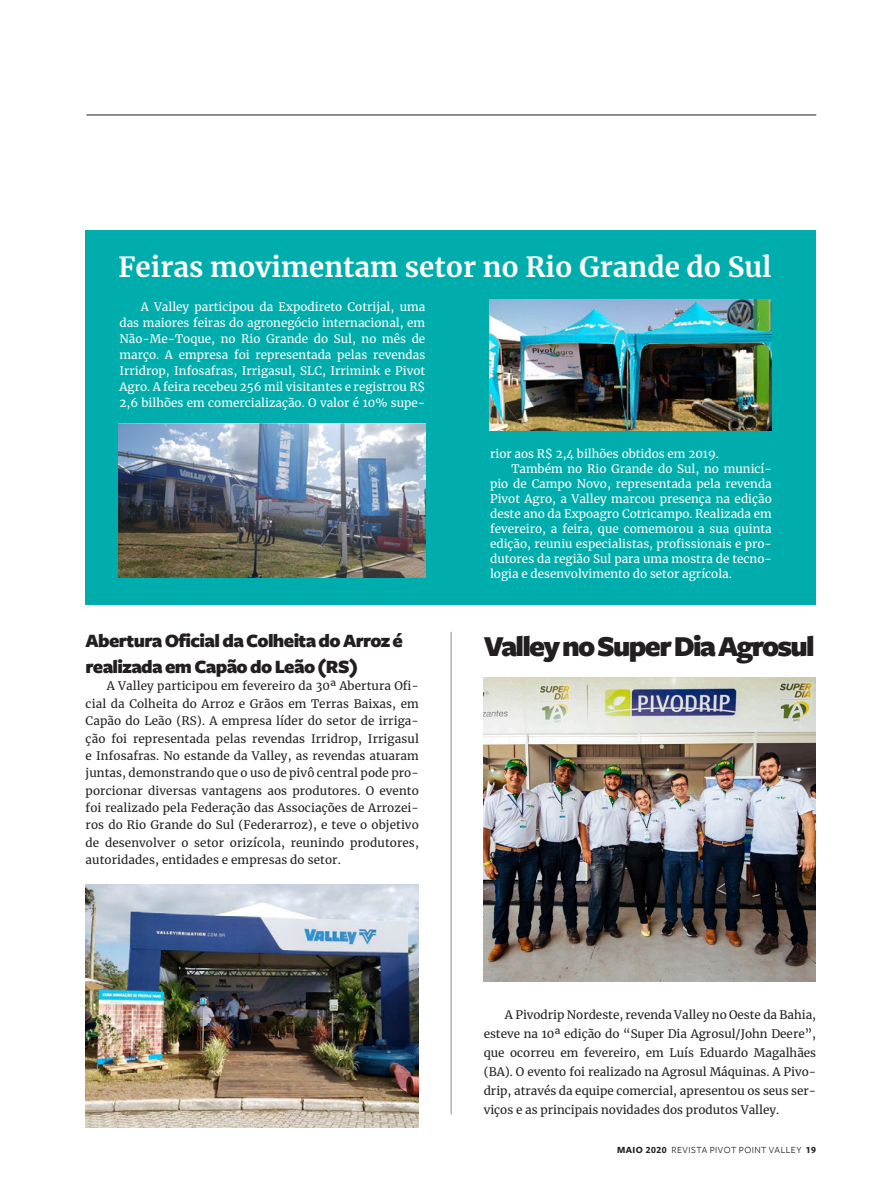
<style>
.page{position:relative;width:893px;height:1191px;background:#fff}
.page>*{position:absolute;margin:0;border:0;box-sizing:border-box;transform-origin:0 0}
.PP___Seção___Titulo{font:900 30px "Freight Sans";letter-spacing:-.06em;color:#231f20}
.PP___Seção___Título{font:700 27.75px "Merriweather";color:#fff}
.PP___Seção___Titulo-2{font:900 19.5px/25.5px "Freight Sans";letter-spacing:-.03em;color:#231f20}
.t1{font:11.7px/17.4px "Merriweather";letter-spacing:.005em;color:#231f20;text-align:justify}
.t2{font:11.7px/15px "Merriweather";color:#fff;text-align:justify}
.t3{font:9.75px "Freight Sans";letter-spacing:.05em;color:#231f20}
.s1{font-family:"Freight Sans Bold SC"}
</style>
<div class="page">
<hr style="left:86px;top:115px;width:730px;height:1px;background:#231f20">
<div style="left:86px;top:230px;width:730px;height:374px;background:#00adad"></div>
<hr style="left:451px;top:632px;width:1px;height:482px;background:#898e92">
<img style="left:86px;top:885px;width:333px;height:242px">
<img style="left:484px;top:678px;width:332px;height:303px">
<img style="left:118px;top:423px;width:307px;height:154px">
<img style="left:490px;top:299px;width:282px;height:132px">
<p class="PP___Seção___Título" style="left:118px;top:247px;width:655px">Feiras movimentam setor no Rio Grande do Sul</p>
<p class="t2" style="left:119px;top:298px;width:307px;line-height:16.2px;text-indent:21px">A Valley participou da Expodireto Cotrijal, uma das maiores feiras do agronegócio internacional, em Não-Me-Toque, no Rio Grande do Sul, no mês de março. A empresa foi representada pelas revendas Irridrop, Infosafras, Irrigasul, SLC, Irrimink e Pivot Agro. A feira recebeu 256 mil visitantes e registrou R$ 2,6 bilhões em comercialização. O valor é 10% supe-</p>
<p class="PP___Seção___Titulo-2" style="left:86px;top:629px;width:319px">Abertura Oficial da Colheita do Arroz é realizada em Capão do Leão (RS)</p>
<p class="t1" style="left:86px;top:677px;width:335px;text-indent:21px">A Valley participou em fevereiro da 30ª Abertura Ofi&shy;cial da Colheita do Arroz e Grãos em Terras Baixas, em Capão do Leão (RS). A empresa líder do setor de irriga&shy;ção foi representada pelas revendas Irridrop, Irrigasul e Infosafras. No estande da Valley, as revendas atuaram juntas, demonstrando que o uso de pivô central pode pro&shy;porcionar diversas vantagens aos produtores. O evento foi realizado pela Federação das Associações de Arrozei&shy;ros do Rio Grande do Sul (Federarroz), e teve o objetivo de desenvolver o setor orizícola, reunindo produtores, autoridades, entidades e empresas do setor.</p>
<p class="t2" style="left:490px;top:445px;width:230px">rior aos R$ 2,4 bilhões obtidos em 2019.</p>
<p class="t2" style="left:490px;top:460px;width:283px;text-indent:21px">Também no Rio Grande do Sul, no municí&shy;pio de Campo Novo, representada pela revenda Pivot Agro, a Valley marcou presença na edição deste ano da Expoagro Cotricampo. Realizada em fevereiro, a feira, que comemorou a sua quinta edição, reuniu especialistas, profissionais e pro&shy;dutores da região Sul para uma mostra de tecno&shy;logia e desenvolvimento do setor agrícola.</p>
<p class="PP___Seção___Titulo" style="left:484px;top:630px;width:332px">Valley no Super Dia Agrosul</p>
<p class="t1" style="left:484px;top:1004px;width:334px;line-height:19px;text-indent:21px">A Pivodrip Nordeste, revenda Valley no Oeste da Bahia, esteve na 10ª edição do “Super Dia Agrosul/John Deere”, que ocorreu em fevereiro, em Luís Eduardo Magalhães (BA). O evento foi realizado na Agrosul Máquinas. A Pivo&shy;drip, através da equipe comercial, apresentou os seus ser&shy;viços e as principais novidades dos produtos Valley.</p>
<p class="t3" style="left:617px;top:1144px;width:200px"><span class="s1">MAIO 2020</span> REVISTA PIVOT POINT VALLEY <span class="s1">19</span></p>
</div>
